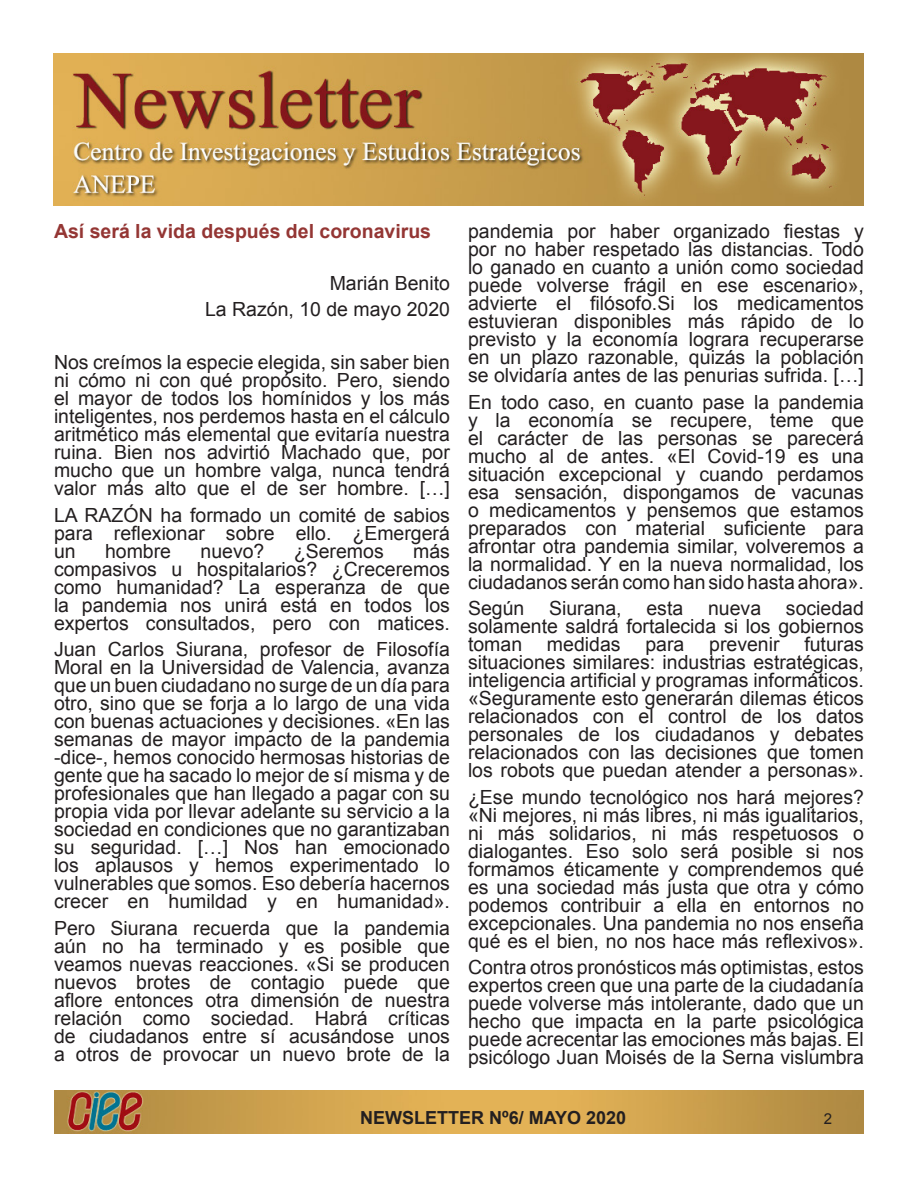
<style>
.page{position:relative;width:918px;height:1188px;background:#fff}
.page>*{position:absolute;margin:0;border:0;box-sizing:border-box;transform-origin:0 0}
.t1{font:19.5px/18px "Arial";color:#231f20;text-align:justify}
.t2{font:700 19.5px "Arial";color:#943634}
.t3{font:700 18px "Arial";color:#231f20}
.t4{font:15px "Arial";color:#231f20}
</style>
<div class="page">
<img style="left:54px;top:1090px;width:810px;height:43px">
<img style="left:53px;top:54px;width:811px;height:151px">
<p class="t2" style="left:54px;top:218px;width:379px">Así será la vida después del coronavirus</p>
<p class="t1" style="left:330px;top:274px;width:122px">Marián Benito</p>
<p class="t1" style="left:205px;top:300px;width:246px">La Razón, 10 de mayo 2020</p>
<p class="t1" style="left:54px;top:353px;width:398px">Nos creímos la especie elegida, sin saber bien ni cómo ni con qué propósito. Pero, siendo el mayor de todos los homínidos y los más inteligentes, nos perdemos hasta en el cálculo aritmético más elemental que evitaría nuestra ruina. Bien nos advirtió Machado que, por mucho que un hombre valga, nunca tendrá valor más alto que el de ser hombre. […]</p>
<p class="t1" style="left:54px;top:506px;width:397px">LA RAZÓN ha formado un comité de sabios para reflexionar sobre ello. ¿Emergerá un</p>
<p class="t1" style="left:105px;top:542px;width:68px">hombre</p>
<p class="t1" style="left:201px;top:542px;width:65px">nuevo?</p>
<p class="t1" style="left:294px;top:542px;width:91px">¿Seremos</p>
<p class="t1" style="left:54px;top:542px;width:398px;text-indent:359px">más compasivos u hospitalarios? ¿Creceremos como humanidad? La esperanza de que la pandemia nos unirá está en todos los expertos consultados, pero con matices.</p>
<p class="t1" style="left:54px;top:640px;width:398px">Juan Carlos Siurana, profesor de Filosofía Moral en la Universidad de Valencia, avanza que un buen ciudadano no surge de un día para otro, sino que se forja a lo largo de una vida con buenas actuaciones y decisiones. «En las semanas de mayor impacto de la pandemia -dice-, hemos conocido hermosas historias de gente que ha sacado lo mejor de sí misma y de profesionales que han llegado a pagar con su propia vida por llevar adelante su servicio a la sociedad en condiciones que no garantizaban su seguridad. […] Nos han emocionado los aplausos y hemos experimentado lo vulnerables que somos. Eso debería hacernos crecer en humildad y en humanidad».</p>
<p class="t1" style="left:54px;top:919px;width:398px">Pero Siurana recuerda que la pandemia aún no ha terminado y es posible que veamos nuevas reacciones. «Si se producen nuevos brotes de contagio puede que aflore entonces otra dimensión de nuestra relación como sociedad. Habrá críticas de ciudadanos entre sí acusándose unos a otros de provocar un nuevo brote de la</p>
<p class="t1" style="left:468px;top:222px;width:398px">pandemia por haber organizado fiestas y por no haber respetado las distancias. Todo lo ganado en cuanto a unión como sociedad puede volverse frágil en ese escenario», advierte el filósofo.Si los medicamentos estuvieran disponibles más rápido de lo previsto y la economía lograra recuperarse en un plazo razonable, quizás la población se olvidaría antes de las penurias sufrida. […]</p>
<p class="t1" style="left:468px;top:393px;width:397px">En todo caso, en cuanto pase la pandemia y la economía se recupere, teme que el carácter de las personas se parecerá mucho al de antes. «El Covid-19 es una situación excepcional y cuando perdamos esa sensación, dispongamos de vacunas o medicamentos y pensemos que estamos preparados con material suficiente para afrontar otra pandemia similar, volveremos a la normalidad. Y en la nueva normalidad, los ciudadanos serán como han sido hasta ahora».</p>
<p class="t1" style="left:468px;top:599px;width:58px">Según</p>
<p class="t1" style="left:549px;top:599px;width:74px">Siurana,</p>
<p class="t1" style="left:646px;top:599px;width:38px">esta</p>
<p class="t1" style="left:708px;top:599px;width:55px">nueva</p>
<p class="t1" style="left:468px;top:599px;width:397px;text-indent:318px">sociedad solamente saldrá fortalecida si los gobiernos toman</p>
<p class="t1" style="left:468px;top:635px;width:398px;text-indent:336px">futuras situaciones similares: industrias estratégicas, inteligencia artificial y programas informáticos. «Seguramente esto generarán dilemas éticos relacionados con el control de los datos personales de los ciudadanos y debates relacionados con las decisiones que tomen los robots que puedan atender a personas».</p>
<p class="t1" style="left:468px;top:788px;width:398px">¿Ese mundo tecnológico nos hará mejores? «Ni mejores, ni más libres, ni más igualitarios, ni más solidarios, ni más respetuosos o dialogantes. Eso solo será posible si nos formamos éticamente y comprendemos qué es una sociedad más justa que otra y cómo podemos contribuir a ella en entornos no excepcionales. Una pandemia no nos enseña qué es el bien, no nos hace más reflexivos».</p>
<p class="t1" style="left:468px;top:958px;width:397px">Contra otros pronósticos más optimistas, estos expertos creen que una parte de la ciudadanía puede volverse más intolerante, dado que un hecho que impacta en la parte psicológica puede acrecentar las emociones más bajas. El psicólogo Juan Moisés de la Serna vislumbra</p>
<p class="t1" style="left:547px;top:635px;width:75px">medidas</p>
<p class="t1" style="left:645px;top:635px;width:41px">para</p>
<p class="t1" style="left:709px;top:635px;width:72px">prevenir</p>
<p class="t3" style="left:360px;top:1106px;width:267px">NEWSLETTER Nº6/ MAYO 2020</p>
<p class="t4" style="left:824px;top:1109px;width:10px">2</p>
</div>
